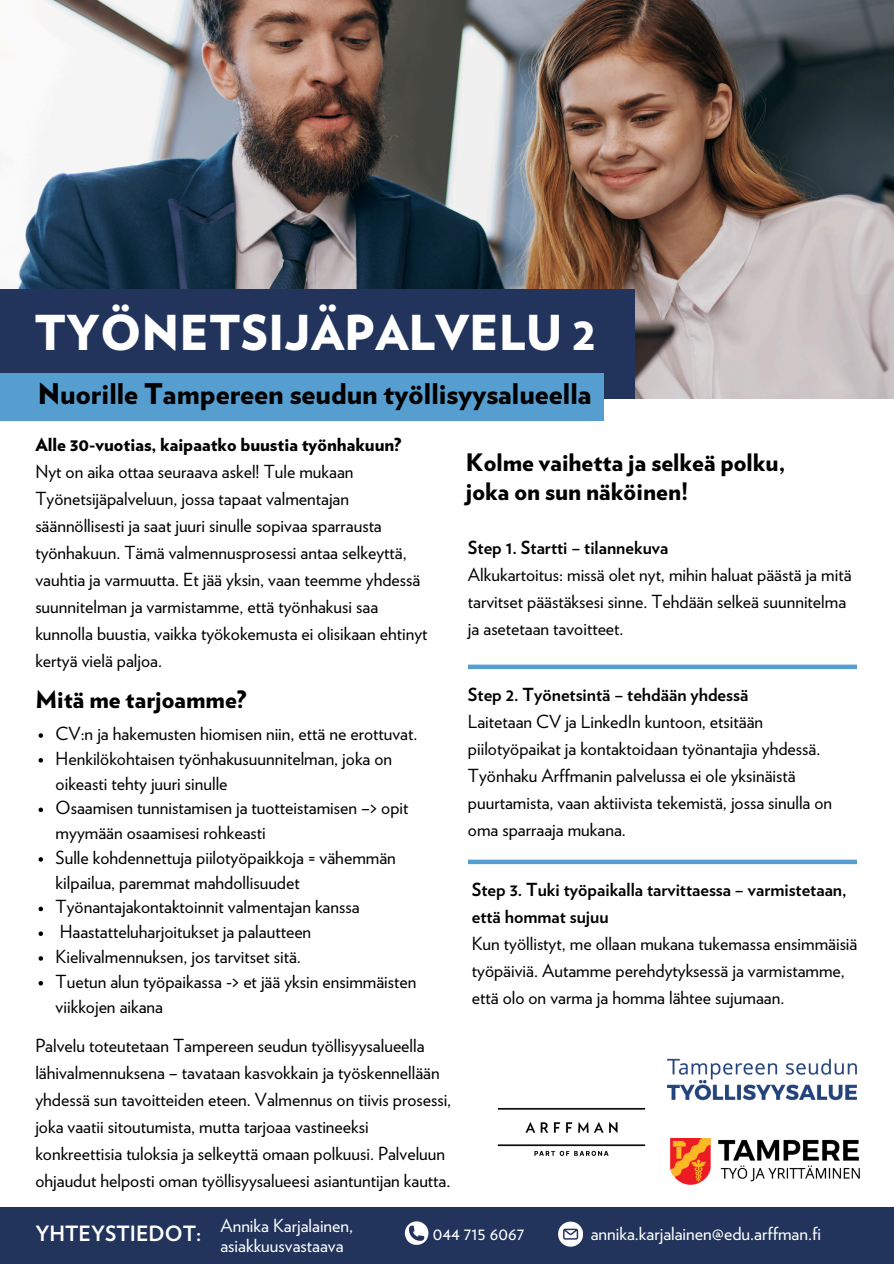
<style>
.page{position:relative;width:894px;height:1264px;background:#fff}
.page>*{position:absolute;margin:0;border:0;box-sizing:border-box;transform-origin:0 0}
.t1{font:900 48px "Verlag";color:#fff}
.t2{font:900 28.5px "Verlag";color:#000}
.t3{font:900 24px/29.2px "Verlag";color:#000}
.t4{font:18px/27px "Verlag";color:#000}
.t5{font:700 18px/27px "Verlag";color:#000}
.t6{font:18px/20.2px "Verlag";color:#fff}
.t7{font:900 18px "Verlag";color:#000}
.s1{font-weight:700;font-size:21px}
</style>
<div class="page">
<img style="left:0;top:0;width:893px;height:398px">
<div style="left:0;top:289px;width:634px;height:110px;background:#22345b"></div>
<img style="left:497px;top:1107px;width:149px;height:49px">
<div style="left:0;top:373px;width:604px;height:48px;background:#559ecf"></div>
<div style="left:0;top:1207px;width:893px;height:56px;background:#22345b"></div>
<svg style="left:405px;top:1221px;width:23px;height:24px"></svg>
<img style="left:667px;top:1058px;width:190px;height:43px">
<div style="left:468px;top:664px;width:388px;height:5px;background:#559ecf"></div>
<div style="left:468px;top:859px;width:388px;height:5px;background:#559ecf"></div>
<img style="left:670px;top:1138px;width:189px;height:46px">
<svg style="left:558px;top:1221px;width:24px;height:25px"></svg>
<svg style="left:39px;top:733px;width:4px;height:4px"></svg>
<svg style="left:39px;top:758px;width:4px;height:4px"></svg>
<svg style="left:39px;top:807px;width:4px;height:5px"></svg>
<svg style="left:39px;top:857px;width:4px;height:4px"></svg>
<svg style="left:39px;top:906px;width:4px;height:5px"></svg>
<svg style="left:39px;top:931px;width:4px;height:5px"></svg>
<svg style="left:39px;top:956px;width:4px;height:4px"></svg>
<svg style="left:39px;top:981px;width:4px;height:4px"></svg>
<h1 class="t1" style="left:35px;top:311px;width:562px">TYÖNETSIJÄPALVELU 2</h1>
<h2 class="t2" style="left:38px;top:381px;width:555px">Nuorille Tampereen seudun työllisyysalueella</h2>
<p class="t7" style="left:35px;top:436px;width:367px">Alle 30-vuotias, kaipaatko buustia työnhakuun?</p>
<p class="t4" style="left:35px;top:459px;width:393px">Nyt on aika ottaa seuraava askel! Tule mukaan Työnetsijäpalveluun, jossa tapaat valmentajan säännöllisesti ja saat juuri sinulle sopivaa sparrausta työnhakuun. Tämä valmennusprosessi antaa selkeyttä, vauhtia ja varmuutta. Et jää yksin, vaan teemme yhdessä suunnitelman ja varmistamme, että työnhakusi saa kunnolla buustia, vaikka työkokemusta ei olisikaan ehtinyt kertyä vielä paljoa.</p>
<h3 class="t3" style="left:35px;top:686px;width:213px">Mitä me tarjoamme?</h3>
<p class="t4" style="left:56px;top:722px;width:363px;line-height:24.8px">CV:n ja hakemusten hiomisen niin, että ne erottuvat.<br>Henkilökohtaisen työnhakusuunnitelman, joka on oikeasti tehty juuri sinulle<br>Osaamisen tunnistamisen ja tuotteistamisen –&gt; opit myymään osaamisesi rohkeasti<br>Sulle kohdennettuja piilotyöpaikkoja = vähemmän kilpailua, paremmat mahdollisuudet Työnantajakontaktoinnit valmentajan kanssa Haastatteluharjoitukset ja palautteen Kielivalmennuksen, jos tarvitset sitä.<br>Tuetun alun työpaikassa -&gt; et jää yksin ensimmäisten viikkojen aikana</p>
<p class="t4" style="left:35px;top:1033px;width:417px">Palvelu toteutetaan Tampereen seudun työllisyysalueella lähivalmennuksena – tavataan kasvokkain ja työskennellään yhdessä sun tavoitteiden eteen. Valmennus on tiivis prosessi, joka vaatii sitoutumista, mutta tarjoaa vastineeksi konkreettisia tuloksia ja selkeyttä omaan polkuusi. Palveluun ohjaudut helposti oman työllisyysalueesi asiantuntijan kautta.</p>
<h3 class="t3" style="left:466px;top:449px;width:321px">Kolme vaihetta ja selkeä polku, joka on sun näköinen!</h3>
<p class="t5" style="left:468px;top:534px;width:202px">Step 1. Startti – tilannekuva</p>
<p class="t4" style="left:468px;top:561px;width:385px">Alkukartoitus: missä olet nyt, mihin haluat päästä ja mitä tarvitset päästäksesi sinne. Tehdään selkeä suunnitelma ja asetetaan tavoitteet.</p>
<p class="t5" style="left:468px;top:682px;width:282px">Step 2. Työnetsintä – tehdään yhdessä</p>
<p class="t4" style="left:468px;top:709px;width:366px">Laitetaan CV ja LinkedIn kuntoon, etsitään piilotyöpaikat ja kontaktoidaan työnantajia yhdessä.<br>Työnhaku Arffmanin palvelussa ei ole yksinäistä puurtamista, vaan aktiivista tekemistä, jossa sinulla on oma sparraaja mukana.</p>
<p class="t5" style="left:471px;top:877px;width:376px">Step 3. Tuki työpaikalla tarvittaessa – varmistetaan, että hommat sujuu</p>
<p class="t4" style="left:471px;top:931px;width:387px">Kun työllistyt, me ollaan mukana tukemassa ensimmäisiä työpäiviä. Autamme perehdytyksessä ja varmistamme, että olo on varma ja homma lähtee sujumaan.</p>
<p class="t6" style="left:220px;top:1216px;width:134px;text-indent:-185px"><span class="s1">YHTEYSTIEDOT:</span> Annika Karjalainen, asiakkuusvastaava</p>
<p class="t6" style="left:432px;top:1224px;width:93px">044 715 6067</p>
<p class="t6" style="left:590px;top:1223px;width:232px">annika.karjalainen@edu.arffman.fi</p>
</div>
